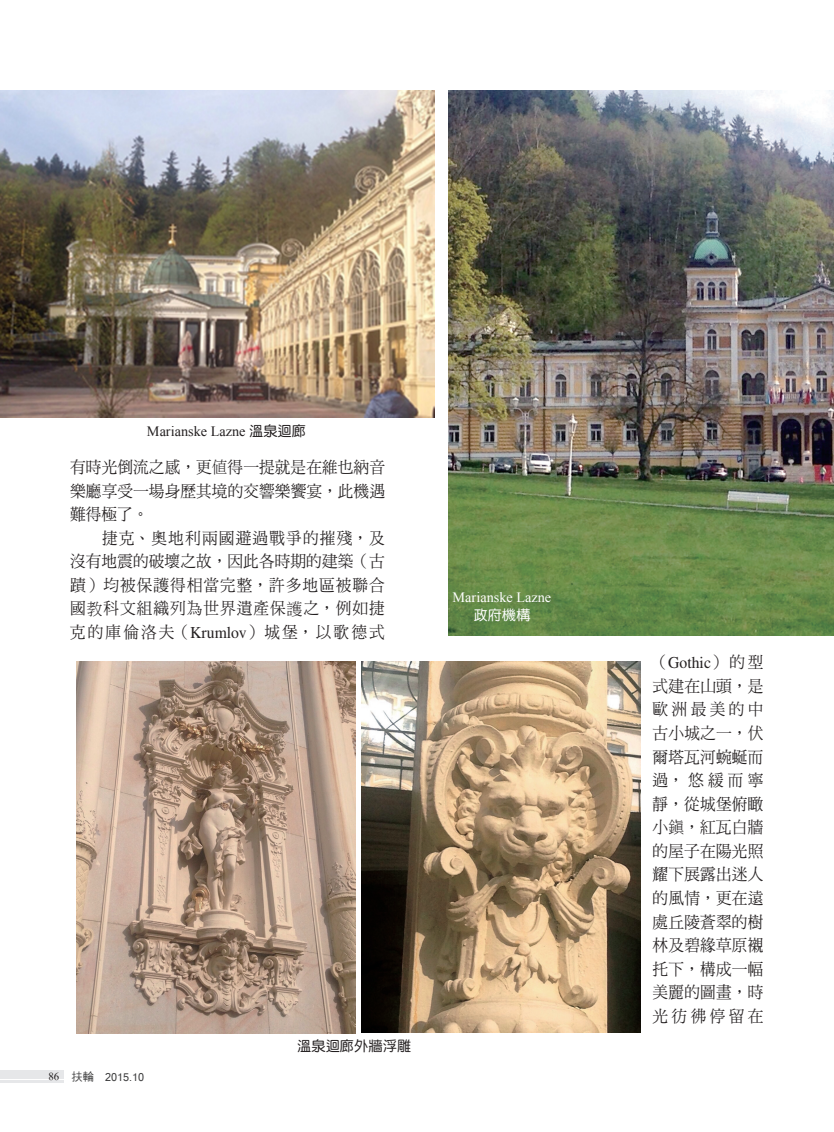
<style>
.page{position:relative;width:834px;height:1132px;background:#fff}
.page>*{position:absolute;margin:0;border:0;box-sizing:border-box;transform-origin:0 0}
.t1{font:16.5px/23.5px "DF Ming Std W5";letter-spacing:.01em;color:#231f20;text-align:justify;scale:.95 1}
.t2{font:16.5px "Times LT Std";color:#231f20;scale:.95 1}
.t3{font:14.25px "Times New Roman";color:#231f20}
.t4{font:14.25px "Times New Roman";color:#fff}
.t5{font:14.25px "DF Yuan Std W5";color:#231f20}
.t6{font:14.25px "DF Yuan Std W5";color:#fff}
.t7{font:12px "Latha";color:#3e3e3f}
.s1{font-family:"DF Yuan Std W5"}
.s2{font-family:"P Ming Li U"}
.s3{font-family:"Times LT Std"}
.s4{font-family:"Aparajita";font-size:13.5px;color:#231f20}
.s5{font-family:"DF Hei W5 WIN BF";font-size:11.25px}
.s6{font-family:"DF Ming Std W5"}
</style>
<div class="page">
<img style="left:449px;top:90px;width:384px;height:544px">
<img style="left:77px;top:661px;width:278px;height:371px">
<img style="left:361px;top:661px;width:279px;height:371px">
<img style="left:0;top:90px;width:434px;height:327px">
<div style="left:0;top:1069px;width:64px;height:9px;background:#e6e7e9"></div>
<hr style="left:0;top:1080px;width:64px;height:2px;background:#e6e7e9">
<p class="t3" style="left:147px;top:422px;width:161px">Marianske Lazne <span class="s1">溫泉迴廊</span></p>
<p class="t1" style="left:70px;top:455px;width:333px">有時光倒流之感，更<span class="s2">値</span>得一提就是在維也納音樂廳享受一場身歷其境的交響樂饗宴，此機遇難得極了。</p>
<p class="t1" style="left:70px;top:525px;width:333px;text-indent:32px">捷克、奧地利兩國避過戰爭的摧殘，及沒有地震的破壞之故，因此各時期的建築（古蹟）均被保護得相當完整，許多地區被聯合國<span class="s2">教</span>科文組織列為世界遺產保<span class="s2">護</span>之，例如捷克的庫倫洛夫（<span class="s3">Krumlov</span>）城堡，以歌德式</p>
<p class="t4" style="left:452px;top:587px;width:100px">Marianske Lazne</p>
<p class="t6" style="left:473px;top:607px;width:59px">政府機構</p>
<p class="t7" style="left:49px;top:1066px;width:97px"><span class="s4">86</span> <span class="s5">扶輪　</span>2015.10</p>
<p class="t5" style="left:297px;top:1037px;width:115px">溫泉迴廊外牆浮雕</p>
<p class="t2" style="left:652px;top:653px;width:118px"><span class="s6">（</span>Gothic<span class="s6">）的型</span></p>
<p class="t1" style="left:652px;top:673px;width:118px">式建在山頭，是歐洲最美的中古小城之一，伏爾塔瓦河蜿蜒而過，悠緩而寧靜，從城堡俯瞰小<span class="s2">鎭</span>，紅瓦白牆的屋子在陽光照耀下展露出迷人的風情，更在遠處丘陵蒼翠的樹林及碧緣草原襯托下，構成一幅美麗的圖畫，時光彷彿停留在</p>
</div>
